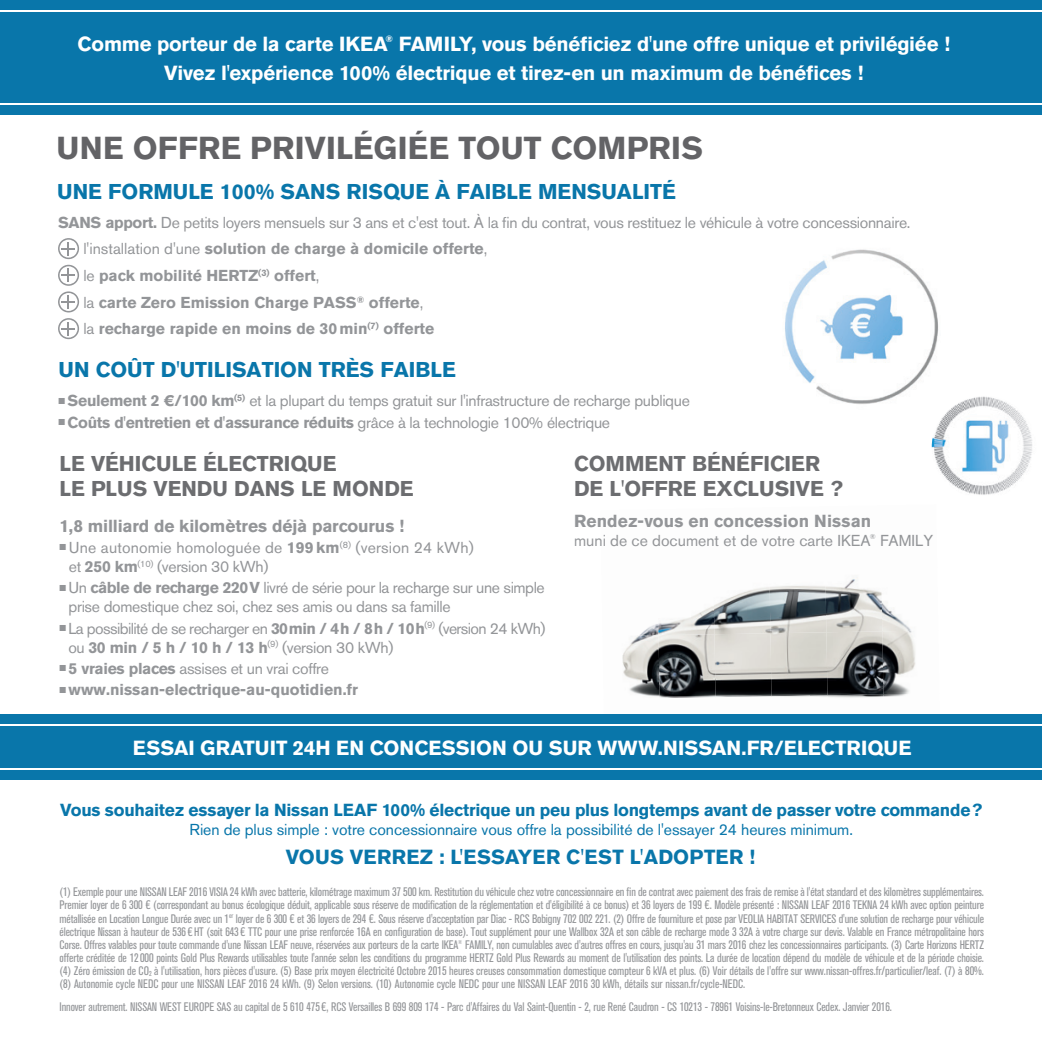
<style>
.page{position:relative;width:1042px;height:1042px;background:#fff}
.page>*{position:absolute;margin:0;border:0;box-sizing:border-box;transform-origin:0 0}
.t1{font:700 31.5px "Nissan AG";letter-spacing:.01em;color:#636366}
.t2{font:700 21.18px/25.6px "Nissan AG";color:#6c6d70}
.t3{font:700 21.18px "Nissan AG";color:#0976aa}
.t4{font:700 20.3px/29.4px "Nissan AG";color:#fff;text-align:center}
.t5{font:700 20.3px "Nissan AG";letter-spacing:.01em;color:#0976aa}
.t6{font:700 17.32px "Nissan AG";letter-spacing:-.015em;color:#0976aa}
.t7{font:700 17.32px "Nissan AG";color:#939598}
.t8{font:700 15.75px/26.6px "Nissan AG";color:#939598}
.t9{font:15.75px/18.9px "Nissan AG";letter-spacing:-.02em;color:#939598}
.t10{font:15.75px "Nissan AG";letter-spacing:-.005em;color:#0976aa}
.t11{font:15.75px/18.9px "Nissan AG";letter-spacing:.01em;color:#939598}
.t12{font:15.75px "Nissan AG";color:#939598}
.t13{font:condensed 12.25px/13.1px "Nissan AG";letter-spacing:-.01em;color:#939598;text-align:justify}
.s1{font-weight:400}
.s2{font-weight:700}
.s3{font-size:7.17px}
</style>
<div class="page">
<img style="left:641px;top:606px;width:72px;height:28px">
<img style="left:713px;top:585px;width:112px;height:49px">
<img style="left:825px;top:577px;width:86px;height:55px">
<img style="left:622px;top:634px;width:92px;height:63px">
<img style="left:714px;top:632px;width:112px;height:65px">
<img style="left:826px;top:630px;width:90px;height:65px">
<img style="left:660px;top:697px;width:48px;height:1px">
<img style="left:715px;top:695px;width:112px;height:2px">
<img style="left:827px;top:693px;width:89px;height:5px">
<img style="left:785px;top:249px;width:154px;height:155px">
<img style="left:931px;top:396px;width:101px;height:99px">
<div style="left:0;top:0;width:1042px;height:115px;background:#0976aa"></div>
<div style="left:0;top:714px;width:1042px;height:66px;background:#0976aa"></div>
<hr style="left:0;top:10px;width:1042px;height:2px;background:#fff">
<hr style="left:0;top:103px;width:1042px;height:2px;background:#fff">
<hr style="left:0;top:724px;width:1042px;height:2px;background:#fff">
<hr style="left:0;top:768px;width:1042px;height:2px;background:#fff">
<svg style="left:58px;top:238px;width:21px;height:21px"></svg>
<svg style="left:58px;top:265px;width:21px;height:47px"></svg>
<svg style="left:58px;top:318px;width:21px;height:21px"></svg>
<h3 class="t4" style="left:78px;top:29px;width:874px">Comme porteur de la carte IKEA<sup>®</sup> FAMILY, vous bénéficiez d'une offre unique et privilégiée !<br>Vivez l'expérience 100% électrique et tirez-en un maximum de bénéfices !</h3>
<h1 class="t1" style="left:57px;top:129px;width:648px">UNE OFFRE PRIVILÉGIÉE TOUT COMPRIS</h1>
<h2 class="t3" style="left:57px;top:179px;width:620px">UNE FORMULE 100% SANS RISQUE À FAIBLE MENSUALITÉ</h2>
<p class="t8" style="left:83px;top:209px;width:828px;text-indent:-25px">SANS apport. <span class="s1">De petits loyers mensuels sur 3 ans et c'est tout. À la fin du contrat, vous restituez le véhicule à votre concessionnaire. l'installation d'une</span> solution de charge à domicile offerte<span class="s1">,<br>le</span> pack mobilité HERTZ<sup>(3)</sup> offert<span class="s1">,<br>la</span> carte Zero Emission Charge PASS<sup>®</sup> offerte<span class="s1">,<br>la</span> recharge rapide en moins de 30 min<sup>(7)</sup> offerte</p>
<h2 class="t3" style="left:59px;top:358px;width:399px">UN COÛT D'UTILISATION TRÈS FAIBLE</h2>
<p class="t9" style="left:59px;top:391px;width:633px">■ <span class="s2">Seulement 2 €/100 km</span><sup>(5)</sup> et la plupart du temps gratuit sur l'infrastructure de recharge publique</p>
<p class="t8" style="left:59px;top:409px;width:553px">■ Coûts d'entretien et d'assurance réduits <span class="s1">grâce à la technologie 100% électrique</span></p>
<h2 class="t2" style="left:60px;top:450px;width:356px">LE VÉHICULE ÉLECTRIQUE<br>LE PLUS VENDU DANS LE MONDE</h2>
<h3 class="t7" style="left:60px;top:515px;width:346px">1,8 milliard de kilomètres déjà parcourus !</h3>
<p class="t11" style="left:69px;top:538px;width:407px;text-indent:-9px">■ Une autonomie homologuée de <span class="s2">199 km</span><sup>(8)</sup> (version 24 kWh) et <span class="s2">250 km</span><sup>(10)</sup> (version 30 kWh)</p>
<p class="t9" style="left:69px;top:578px;width:478px;text-indent:-9px">■ Un <span class="s2">câble de recharge 220 V</span> livré de série pour la recharge sur une simple prise domestique chez soi, chez ses amis ou dans sa famille</p>
<p class="t9" style="left:68px;top:618px;width:479px;text-indent:-9px">■ La possibilité de se recharger en <span class="s2">30 min / 4 h / 8 h / 10 h</span><sup>(9)</sup> (version 24 kWh) ou <span class="s2">30 min / 5 h / 10 h / 13 h</span><sup>(9)</sup> (version 30 kWh)</p>
<p class="t9" style="left:60px;top:659px;width:271px">■ <span class="s2">5 vraies places</span> assises et un vrai coffre</p>
<p class="t8" style="left:60px;top:676px;width:300px">■ www.nissan-electrique-au-quotidien.fr</p>
<h2 class="t2" style="left:574px;top:450px;width:270px">COMMENT BÉNÉFICIER<br>DE L'OFFRE EXCLUSIVE ?</h2>
<h3 class="t7" style="left:574px;top:511px;width:299px">Rendez-vous en concession Nissan</h3>
<p class="t12" style="left:574px;top:531px;width:361px">muni de ce document et de votre carte IKEA<sup>®</sup> FAMILY</p>
<h3 class="t4" style="left:133px;top:733px;width:780px">ESSAI GRATUIT 24H EN CONCESSION OU SUR WWW.NISSAN.FR/ELECTRIQUE</h3>
<h3 class="t6" style="left:60px;top:799px;width:924px">Vous souhaitez essayer la Nissan LEAF 100% électrique un peu plus longtemps avant de passer votre commande ?</h3>
<p class="t10" style="left:190px;top:820px;width:665px">Rien de plus simple : votre concessionnaire vous offre la possibilité de l'essayer 24 heures minimum.</p>
<h3 class="t5" style="left:286px;top:845px;width:471px">VOUS VERREZ : L'ESSAYER C'EST L'ADOPTER !</h3>
<p class="t13" style="left:60px;top:885px;width:926px">(1) Exemple pour une NISSAN LEAF 2016 VISIA 24 kWh avec batterie, kilométrage maximum 37 500 km. Restitution du véhicule chez votre concessionnaire en fin de contrat avec paiement des frais de remise à l'état standard et des kilomètres supplémentaires.<br>Premier loyer de 6 300 € (correspondant au bonus écologique déduit, applicable sous réserve de modification de la réglementation et d'éligibilité à ce bonus) et 36 loyers de 199 €. Modèle présenté : NISSAN LEAF 2016 TEKNA 24 kWh avec option peinture métallisée en Location Longue Durée avec un 1<sup>er</sup> loyer de 6 300 € et 36 loyers de 294 €. Sous réserve d'acceptation par Diac - RCS Bobigny 702 002 221. (2) Offre de fourniture et pose par VEOLIA HABITAT SERVICES d'une solution de recharge pour véhicule électrique Nissan à hauteur de 536 € HT (soit 643 € TTC pour une prise renforcée 16A en configuration de base). Tout supplément pour une Wallbox 32A et son câble de recharge mode 3 32A à votre charge sur devis. Valable en France métropolitaine hors Corse. Offres valables pour toute commande d'une Nissan LEAF neuve, réservées aux porteurs de la carte IKEA<sup>®</sup> FAMILY, non cumulables avec d'autres offres en cours, jusqu'au 31 mars 2016 chez les concessionnaires participants. (3) Carte Horizons HERTZ offerte créditée de 12 000 points Gold Plus Rewards utilisables toute l'année selon les conditions du programme HERTZ Gold Plus Rewards au moment de l'utilisation des points. La durée de location dépend du modèle de véhicule et de la période choisie. (4) Zéro émission de CO<span class="s3">2</span> à l'utilisation, hors pièces d'usure. (5) Base prix moyen électricité Octobre 2015 heures creuses consommation domestique compteur 6 kVA et plus. (6) Voir détails de l'offre sur www.nissan-offres.fr/particulier/leaf. (7) à 80%. (8) Autonomie cycle NEDC pour une NISSAN LEAF 2016 24 kWh. (9) Selon versions. (10) Autonomie cycle NEDC pour une NISSAN LEAF 2016 30 kWh, détails sur nissan.fr/cycle-NEDC.</p>
<p class="t13" style="left:60px;top:1000px;width:834px">Innover autrement. NISSAN WEST EUROPE SAS au capital de 5 610 475 €, RCS Versailles B 699 809 174 - Parc d'Affaires du Val Saint-Quentin - 2, rue René Caudron - CS 10213 - 78961 Voisins-le-Bretonneux Cedex. Janvier 2016.</p>
</div>
